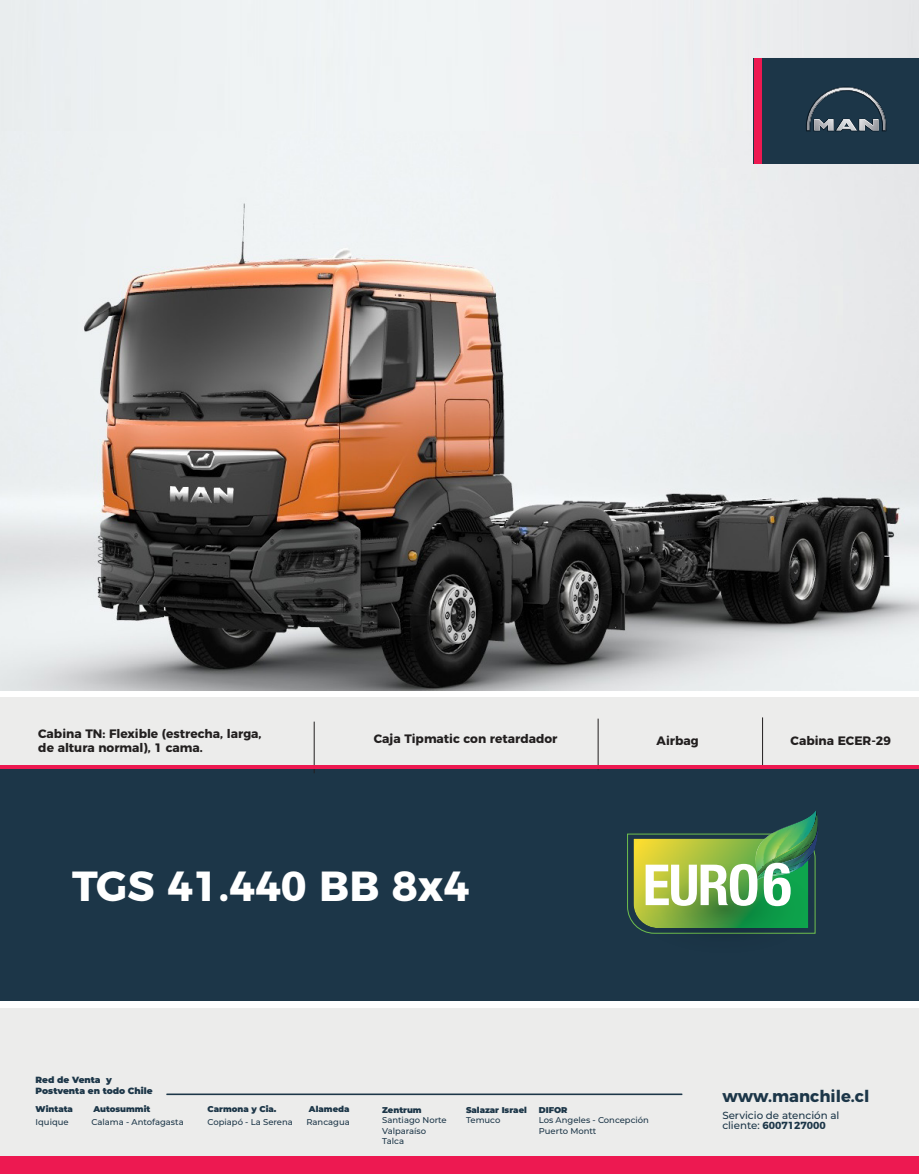
<style>
.page{position:relative;width:919px;height:1174px;background:#fff}
.page>*{position:absolute;margin:0;border:0;box-sizing:border-box;transform-origin:0 0}
.t1{font:700 56.7px "Man Global Condensed";color:#fff}
.t2{font:700 42px "Montserrat";color:#fff}
.t3{font:700 16.5px "Montserrat";color:#1c3648}
.t4{font:700 12.15px/13.5px "Montserrat";color:#221f1f}
.t5{font:500 10.35px/10.4px "Montserrat";color:#1c3648}
.t6{font:900 9px/10.9px "Montserrat";color:#1c3648}
.t7{font:500 8.4px/10.5px "Montserrat";color:#1c3648}
.t8{font:900 8.4px "Montserrat";color:#1c3648}
.s1{font-size:59.7px}
.s2{font-weight:700}
</style>
<div class="page">
<div style="left:0;top:757px;width:918px;height:244px;background:#1c3648"></div>
<img style="left:0;top:132px;width:918px;height:558px">
<div style="left:0;top:1008px;width:918px;height:166px;background:#ececeb"></div>
<div style="left:0;top:697px;width:918px;height:68px;background:#ececeb"></div>
<hr style="left:314px;top:721px;width:1px;height:52px;background:#221f1f">
<hr style="left:598px;top:718px;width:1px;height:52px;background:#221f1f">
<hr style="left:762px;top:717px;width:1px;height:52px;background:#221f1f">
<hr style="left:0;top:765px;width:918px;height:4px;background:#ed1951">
<div style="left:0;top:1156px;width:918px;height:18px;background:#ed1951"></div>
<hr style="left:166px;top:1093px;width:516px;height:2px;background:#1c3648">
<div style="left:753px;top:58px;width:8px;height:106px;background:#ed1951"></div>
<div style="left:761px;top:58px;width:157px;height:106px;background:#1c3648"></div>
<img style="left:806px;top:87px;width:80px;height:44px">
<img style="left:806px;top:88px;width:79px;height:42px">
<img style="left:859px;top:120px;width:18px;height:10px">
<img style="left:836px;top:120px;width:20px;height:10px">
<svg style="left:627px;top:833px;width:189px;height:101px"></svg>
<img style="left:815px;top:833px;width:1px;height:30px">
<img style="left:757px;top:818px;width:58px;height:55px">
<img style="left:757px;top:840px;width:57px;height:37px">
<img style="left:636px;top:864px;width:177px;height:70px">
<h3 class="t4" style="left:38px;top:727px;width:225px">Cabina TN: Flexible (estrecha, larga, de altura normal), 1 cama.</h3>
<h3 class="t4" style="left:374px;top:733px;width:185px">Caja Tipmatic con retardador</h3>
<h3 class="t4" style="left:656px;top:734px;width:44px">Airbag</h3>
<h3 class="t4" style="left:790px;top:735px;width:102px">Cabina ECER-29</h3>
<h2 class="t2" style="left:72px;top:866px;width:399px">TGS 41.440 BB 8x4</h2>
<h1 class="t1" style="left:643px;top:852px;width:150px">EURO<span class="s1">6</span></h1>
<p class="t6" style="left:36px;top:1075px;width:118px">Red de Venta y<br>Postventa en todo Chile</p>
<p class="t8" style="left:36px;top:1105px;width:39px">Wintata</p>
<p class="t8" style="left:93px;top:1105px;width:58px">Autosummit</p>
<p class="t7" style="left:36px;top:1117px;width:35px">Iquique</p>
<p class="t7" style="left:91px;top:1117px;width:94px">Calama - Antofagasta</p>
<p class="t8" style="left:207px;top:1105px;width:70px">Carmona y Cia.</p>
<p class="t8" style="left:309px;top:1105px;width:42px">Alameda</p>
<p class="t7" style="left:207px;top:1117px;width:87px">Copiapó - La Serena</p>
<p class="t7" style="left:306px;top:1117px;width:45px">Rancagua</p>
<p class="t8" style="left:382px;top:1105px;width:41px">Zentrum</p>
<p class="t7" style="left:382px;top:1115px;width:66px">Santiago Norte<br>Valparaíso<br>Talca</p>
<p class="t8" style="left:466px;top:1105px;width:62px">Salazar Israel</p>
<p class="t7" style="left:466px;top:1115px;width:36px">Temuco</p>
<p class="t8" style="left:538px;top:1105px;width:30px">DIFOR</p>
<p class="t7" style="left:538px;top:1115px;width:112px">Los Angeles - Concepción<br>Puerto Montt</p>
<h3 class="t3" style="left:722px;top:1089px;width:149px">www.manchile.cl</h3>
<p class="t5" style="left:722px;top:1110px;width:119px">Servicio de atención al cliente: <span class="s2">6007127000</span></p>
</div>
